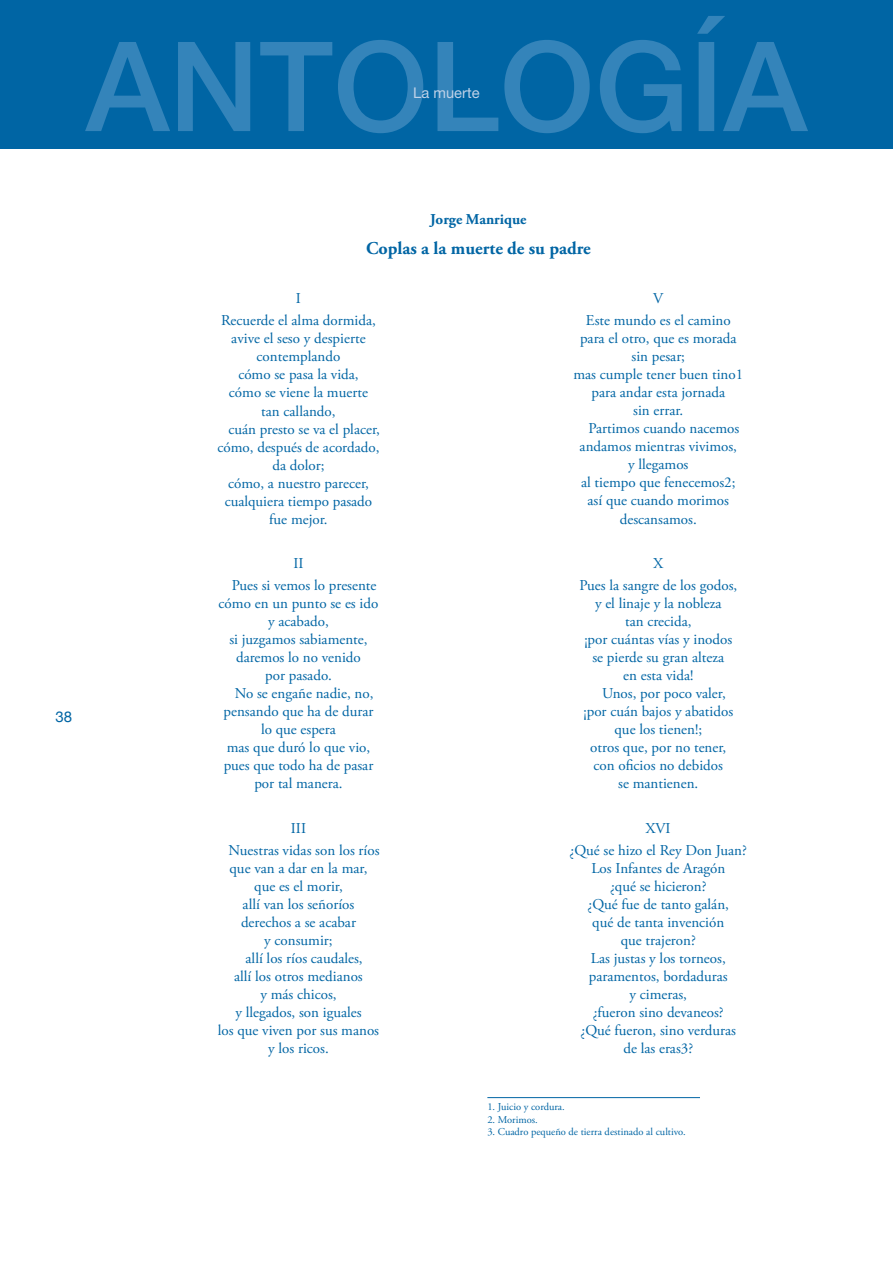
<style>
.page{position:relative;width:893px;height:1263px;background:#fff}
.page>*{position:absolute;margin:0;border:0;box-sizing:border-box;transform-origin:0 0}
.t1{font:500 124.8px "Helvetica Neue LT Std";color:#3484ba}
.t2{font:700 18px "Adobe Garamond Pro";color:#0065a4}
.t3{font:15px/18px "Adobe Garamond Pro";color:#0065a4;text-align:center}
.t4{font:700 15px "Adobe Garamond Pro";color:#0065a4}
.t5{font:15px "Helvetica Neue";color:#0065a4}
.t6{font:14.7px "Helvetica Neue LT Std";color:#c0d2e8}
.t7{font:10.5px "Adobe Garamond Pro";color:#0065a4}
</style>
<div class="page">
<div style="left:0;top:0;width:893px;height:149px;background:#0065a4"></div>
<hr style="left:487px;top:1097px;width:213px;height:1px;background:#0065a4">
<h1 class="t1" style="left:86px;top:12px;width:723px">ANTOLOGÍA</h1>
<p class="t6" style="left:413px;top:84px;width:68px">La muerte</p>
<p class="t5" style="left:55px;top:708px;width:18px">38</p>
<p class="t4" style="left:430px;top:210px;width:98px">Jorge Manrique</p>
<p class="t2" style="left:366px;top:237px;width:226px">Coplas a la muerte de su padre</p>
<p class="t3" style="left:221px;top:288px;width:156px;line-height:22.2px">I<br>Recuerde el alma dormida,</p>
<p class="t3" style="left:231px;top:330px;width:136px">avive el seso y despierte</p>
<p class="t3" style="left:257px;top:348px;width:85px">contemplando</p>
<p class="t3" style="left:238px;top:366px;width:122px">cómo se pasa la vida,</p>
<p class="t3" style="left:229px;top:384px;width:141px">cómo se viene la muerte</p>
<p class="t3" style="left:261px;top:402px;width:76px">tan callando,</p>
<p class="t3" style="left:228px;top:420px;width:153px">cuán presto se va el placer,</p>
<p class="t3" style="left:217px;top:438px;width:163px">cómo, después de acordado,</p>
<p class="t3" style="left:272px;top:456px;width:54px">da dolor;</p>
<p class="t3" style="left:228px;top:474px;width:142px">cómo, a nuestro parecer,</p>
<p class="t3" style="left:225px;top:492px;width:149px">cualquiera tiempo pasado</p>
<p class="t3" style="left:269px;top:510px;width:60px">fue mejor.</p>
<p class="t3" style="left:232px;top:553px;width:146px;line-height:22.2px;text-align:left;text-indent:62px">II<br>Pues si vemos lo presente</p>
<p class="t3" style="left:219px;top:595px;width:161px">cómo en un punto se es ido</p>
<p class="t3" style="left:268px;top:613px;width:62px">y acabado,</p>
<p class="t3" style="left:229px;top:631px;width:140px">si juzgamos sabiamente,</p>
<p class="t3" style="left:236px;top:649px;width:126px">daremos lo no venido</p>
<p class="t3" style="left:265px;top:667px;width:68px">por pasado.</p>
<p class="t3" style="left:235px;top:685px;width:140px">No se engañe nadie, no,</p>
<p class="t3" style="left:224px;top:703px;width:151px">pensando que ha de durar</p>
<p class="t3" style="left:261px;top:721px;width:76px">lo que espera</p>
<p class="t3" style="left:227px;top:739px;width:145px">mas que duró lo que vio,</p>
<p class="t3" style="left:224px;top:757px;width:151px">pues que todo ha de pasar</p>
<p class="t3" style="left:254px;top:775px;width:90px">por tal manera.</p>
<p class="t3" style="left:229px;top:817px;width:152px;line-height:22.2px;text-align:left;text-indent:62px">III<br>Nuestras vidas son los ríos</p>
<p class="t3" style="left:230px;top:860px;width:139px">que van a dar en la mar,</p>
<p class="t3" style="left:254px;top:878px;width:90px">que es el morir,</p>
<p class="t3" style="left:243px;top:896px;width:113px">allí van los señoríos</p>
<p class="t3" style="left:241px;top:914px;width:116px">derechos a se acabar</p>
<p class="t3" style="left:264px;top:932px;width:70px">y consumir;</p>
<p class="t3" style="left:246px;top:950px;width:119px">allí los ríos caudales,</p>
<p class="t3" style="left:234px;top:968px;width:130px">allí los otros medianos</p>
<p class="t3" style="left:260px;top:986px;width:78px">y más chicos,</p>
<p class="t3" style="left:235px;top:1004px;width:128px">y llegados, son iguales</p>
<p class="t3" style="left:218px;top:1022px;width:163px">los que viven por sus manos</p>
<p class="t3" style="left:268px;top:1040px;width:62px">y los ricos.</p>
<p class="t3" style="left:586px;top:288px;width:146px;line-height:22.2px">V<br>Este mundo es el camino</p>
<p class="t3" style="left:580px;top:330px;width:158px">para el otro, que es morada</p>
<p class="t3" style="left:631px;top:348px;width:55px">sin pesar;</p>
<p class="t3" style="left:573px;top:366px;width:171px">mas cumple tener buen tino1</p>
<p class="t3" style="left:591px;top:384px;width:135px">para andar esta jornada</p>
<p class="t3" style="left:633px;top:402px;width:52px">sin errar.</p>
<p class="t3" style="left:588px;top:420px;width:153px">Partimos cuando nacemos</p>
<p class="t3" style="left:580px;top:438px;width:159px">andamos mientras vivimos,</p>
<p class="t3" style="left:628px;top:456px;width:62px">y llegamos</p>
<p class="t3" style="left:581px;top:474px;width:156px">al tiempo que fenecemos2;</p>
<p class="t3" style="left:588px;top:492px;width:143px">así que cuando morimos</p>
<p class="t3" style="left:620px;top:510px;width:78px">descansamos.</p>
<p class="t3" style="left:579px;top:553px;width:159px;line-height:22.2px">X<br>Pues la sangre de los godos,</p>
<p class="t3" style="left:595px;top:595px;width:128px">y el linaje y la nobleza</p>
<p class="t3" style="left:625px;top:613px;width:68px">tan crecida,</p>
<p class="t3" style="left:584px;top:631px;width:149px">¡por cuántas vías y inodos</p>
<p class="t3" style="left:592px;top:649px;width:133px">se pierde su gran alteza</p>
<p class="t3" style="left:623px;top:667px;width:72px">en esta vida!</p>
<p class="t3" style="left:602px;top:685px;width:125px">Unos, por poco valer,</p>
<p class="t3" style="left:583px;top:703px;width:151px">¡por cuán bajos y abatidos</p>
<p class="t3" style="left:614px;top:721px;width:89px">que los tienen!;</p>
<p class="t3" style="left:590px;top:739px;width:137px">otros que, por no tener,</p>
<p class="t3" style="left:594px;top:757px;width:131px">con oficios no debidos</p>
<p class="t3" style="left:618px;top:775px;width:82px">se mantienen.</p>
<p class="t3" style="left:570px;top:817px;width:179px;line-height:22.2px">XVI<br>¿Qué se hizo el Rey Don Juan?</p>
<p class="t3" style="left:581px;top:860px;width:157px">Los Infantes de Aragón ¿qué se hicieron?<br>¿Qué fue de tanto galán, qué de tanta invención que trajeron?<br>Las justas y los torneos, paramentos, bordaduras<br>y cimeras,<br>¿fueron sino devaneos? ¿Qué fueron, sino verduras de las eras3?</p>
<p class="t7" style="left:487px;top:1100px;width:79px">1. Juicio y cordura.</p>
<p class="t7" style="left:487px;top:1113px;width:52px">2. Morimos.</p>
<p class="t7" style="left:487px;top:1126px;width:200px">3. Cuadro pequeño de tierra destinado al cultivo.</p>
</div>
